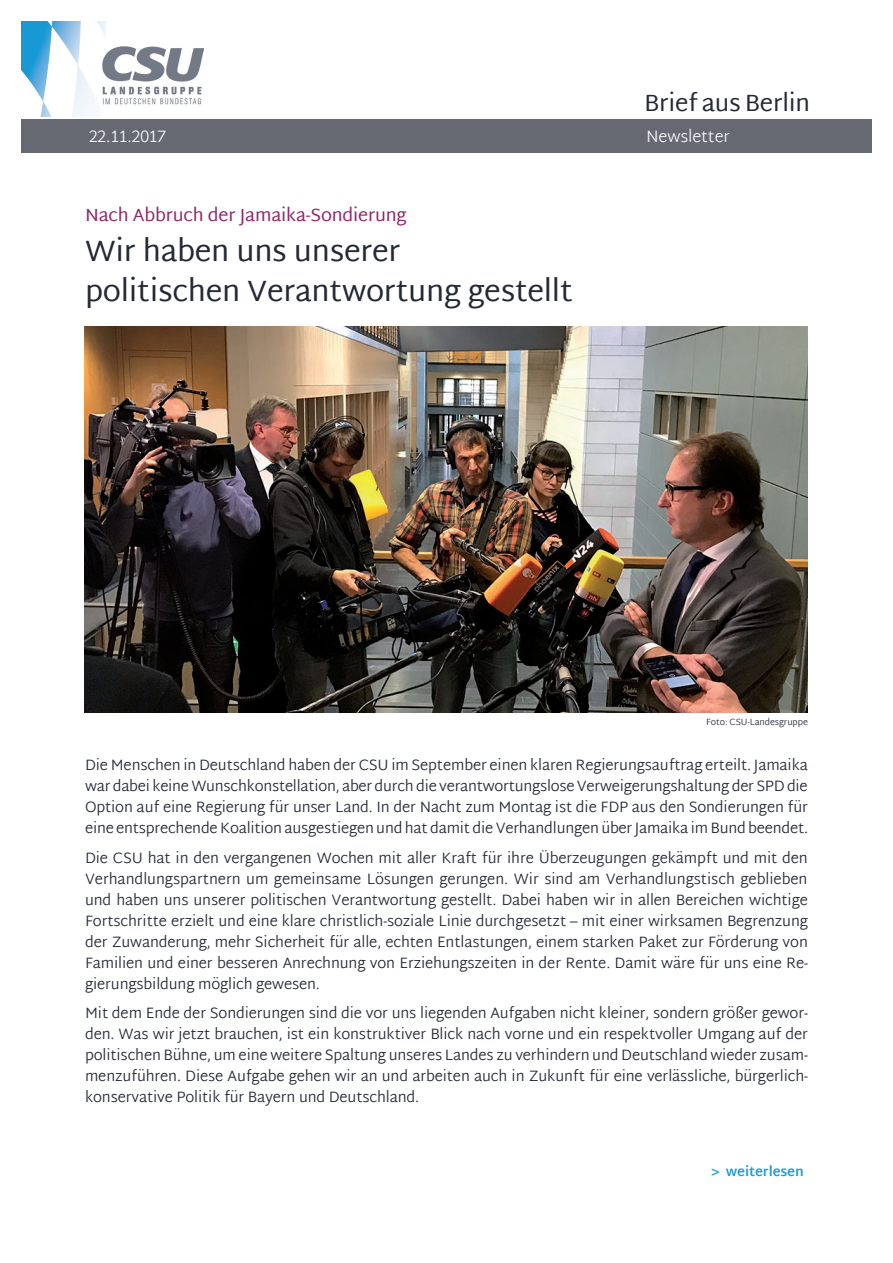
<style>
.page{position:relative;width:893px;height:1263px;background:#fff}
.page>*{position:absolute;margin:0;border:0;box-sizing:border-box;transform-origin:0 0}
.t1{font:30px/40.2px "Martel Sans";letter-spacing:-.01em;color:#242936}
.t2{font:24px "Martel Sans";letter-spacing:-.01em;color:#242936}
.t3{font:18px "Martel Sans";letter-spacing:-.01em;color:#922568}
.t4{font:300 16.5px "Martel Sans";letter-spacing:-.01em;color:#ededf0}
.t5{font:300 15px/21px "Martel Sans";letter-spacing:-.01em;color:#242936;text-align:justify}
.t6{font:700 13.5px "Martel Sans";letter-spacing:-.01em;color:#1b9cd8}
.t7{font:300 9px "Martel Sans";letter-spacing:-.01em;color:#242936}
</style>
<div class="page">
<img style="left:21px;top:21px;width:182px;height:96px">
<div style="left:21px;top:119px;width:851px;height:33px;background:#666972"></div>
<img style="left:84px;top:326px;width:723px;height:387px">
<h2 class="t2" style="left:644px;top:88px;width:167px">Brief aus Berlin</h2>
<p class="t4" style="left:89px;top:125px;width:79px">22.11.2017</p>
<p class="t4" style="left:646px;top:125px;width:85px">Newsletter</p>
<p class="t3" style="left:85px;top:204px;width:323px">Nach Abbruch der Jamaika-Sondierung</p>
<h1 class="t1" style="left:85px;top:231px;width:489px">Wir haben uns unserer<br>politischen Verantwortung gestellt</h1>
<p class="t7" style="left:706px;top:715px;width:103px">Foto: CSU-Landesgruppe</p>
<p class="t5" style="left:85px;top:755px;width:725px">Die Menschen in Deutschland haben der CSU im September einen klaren Regierungsauftrag erteilt. Jamaika war dabei keine Wunschkonstellation, aber durch die verantwortungslose Verweigerungshaltung der SPD die Option auf eine Regierung für unser Land. In der Nacht zum Montag ist die FDP aus den Sondierungen für eine entsprechende Koalition ausgestiegen und hat damit die Verhandlungen über Jamaika im Bund beendet.</p>
<p class="t5" style="left:85px;top:848px;width:724px">Die CSU hat in den vergangenen Wochen mit aller Kraft für ihre Überzeugungen gekämpft und mit den Verhandlungspartnern um gemeinsame Lösungen gerungen. Wir sind am Verhandlungstisch geblieben und haben uns unserer politischen Verantwortung gestellt. Dabei haben wir in allen Bereichen wichtige Fortschritte erzielt und eine klare christlich-soziale Linie durchgesetzt – mit einer wirksamen Begrenzung der Zuwanderung, mehr Sicherheit für alle, echten Entlastungen, einem starken Paket zur Förderung von Familien und einer besseren Anrechnung von Erziehungszeiten in der Rente. Damit wäre für uns eine Re&shy;gierungsbildung möglich gewesen.</p>
<p class="t5" style="left:85px;top:1003px;width:724px">Mit dem Ende der Sondierungen sind die vor uns liegenden Aufgaben nicht kleiner, sondern größer gewor&shy;den. Was wir jetzt brauchen, ist ein konstruktiver Blick nach vorne und ein respektvoller Umgang auf der politischen Bühne, um eine weitere Spaltung unseres Landes zu verhindern und Deutschland wieder zusam&shy;menzuführen. Diese Aufgabe gehen wir an und arbeiten auch in Zukunft für eine verlässliche, bürgerlich&shy;konservative Politik für Bayern und Deutschland.</p>
<p class="t6" style="left:711px;top:1164px;width:94px">&gt; weiterlesen</p>
</div>
